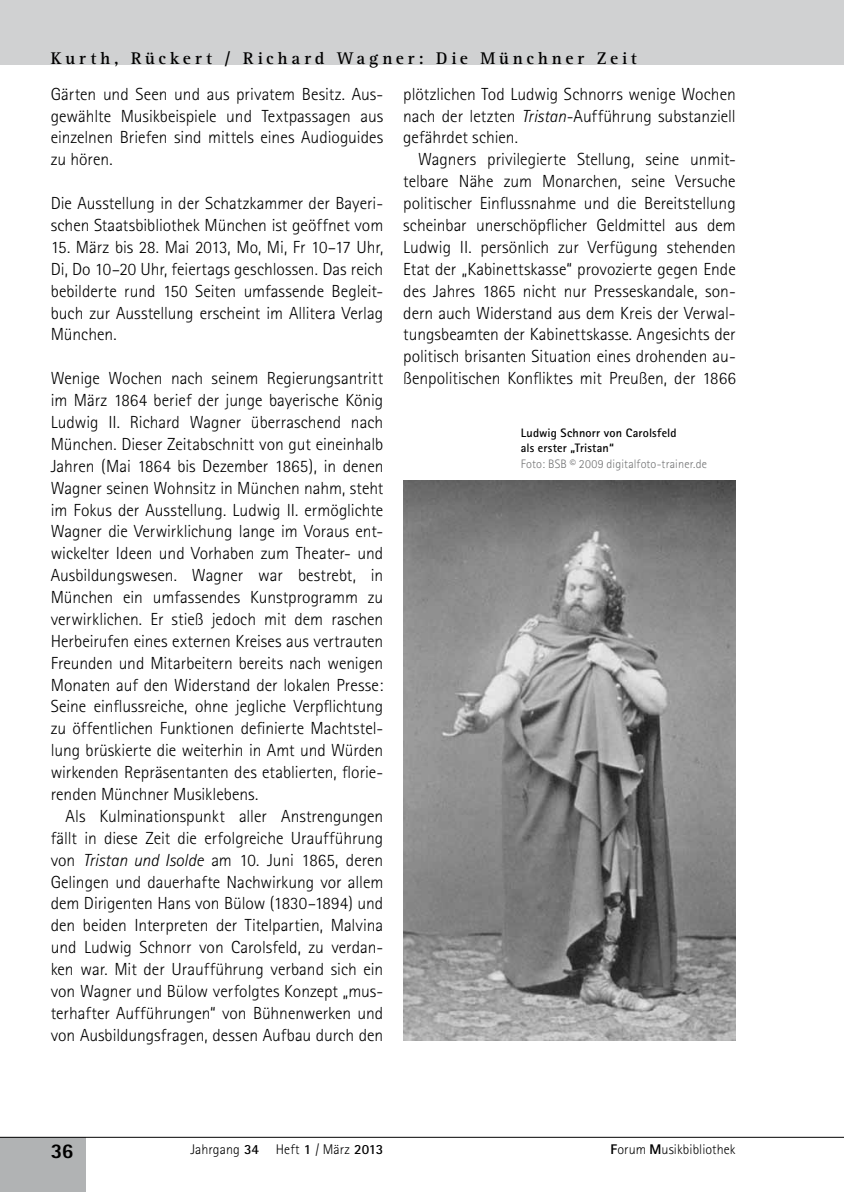
<style>
.page{position:relative;width:844px;height:1192px;background:#fff}
.page>*{position:absolute;margin:0;border:0;box-sizing:border-box;transform-origin:0 0}
.t1{font:800 21px "Rotis Sans Serif";color:#000}
.t2{font:300 17.5px/21.9px "Rotis Sans Serif";color:#000;text-align:justify}
.t3{font:700 17.5px "Rotis Serif";letter-spacing:.22em;color:#000}
.t4{font:300 14px "Rotis Sans Serif";letter-spacing:.01em;color:#000}
.t5{font:700 12.25px/15.8px "Rotis Sans Serif";letter-spacing:.015em;color:#000}
.t6{font:300 12.25px "Rotis Sans Serif";letter-spacing:.01em;color:#707172}
.s1{font-style:italic}
.s2{font-weight:700}
.s3{font-weight:800}
</style>
<div class="page">
<div style="left:0;top:0;width:843px;height:64px;background:#d0d1d2"></div>
<div style="left:0;top:1137px;width:85px;height:54px;background:#b1b3b4"></div>
<hr style="left:0;top:1136px;width:843px;height:1px;background:#000">
<img style="left:403px;top:480px;width:332px;height:560px">
<p class="t3" style="left:51px;top:48px;width:587px">Kurth, Rückert / Richard Wagner: Die Münchner Zeit</p>
<p class="t2" style="left:403px;top:83px;width:334px">plötzlichen Tod Ludwig Schnorrs wenige Wochen nach der letzten <span class="s1">Tristan</span>-Aufführung substanziell gefährdet schien.</p>
<p class="t2" style="left:403px;top:148px;width:334px;text-indent:15px">Wagners privilegierte Stellung, seine unmit&shy;telbare Nähe zum Monarchen, seine Versuche politischer Einflussnahme und die Bereitstellung scheinbar unerschöpflicher Geldmittel aus dem Ludwig II. persönlich zur Verfügung stehenden Etat der „Kabinettskasse“ provozierte gegen Ende des Jahres 1865 nicht nur Presseskandale, son&shy;dern auch Widerstand aus dem Kreis der Verwal&shy;tungsbeamten der Kabinettskasse. Angesichts der politisch brisanten Situation eines drohenden au&shy;ßenpolitischen Konfliktes mit Preußen, der 1866</p>
<p class="t2" style="left:51px;top:83px;width:334px">Gärten und Seen und aus privatem Besitz. Aus&shy;gewählte Musikbeispiele und Textpassagen aus einzelnen Briefen sind mittels eines Audioguides zu hören.</p>
<p class="t2" style="left:51px;top:192px;width:334px">Die Ausstellung in der Schatzkammer der Bayeri&shy;schen Staatsbibliothek München ist geöffnet vom</p>
<p class="t2" style="left:51px;top:236px;width:334px">15. März bis 28. Mai 2013, Mo, Mi, Fr 10–17 Uhr, Di, Do 10–20 Uhr, feiertags geschlossen. Das reich bebilderte rund 150 Seiten umfassende Begleit&shy;buch zur Ausstellung erscheint im Allitera Verlag München.</p>
<p class="t2" style="left:51px;top:367px;width:334px">Wenige Wochen nach seinem Regierungsantritt im März 1864 berief der junge bayerische König Ludwig II. Richard Wagner überraschend nach München. Dieser Zeitabschnitt von gut eineinhalb Jahren (Mai 1864 bis Dezember 1865), in denen Wagner seinen Wohnsitz in München nahm, steht im Fokus der Ausstellung. Ludwig II. ermöglichte Wagner die Verwirklichung lange im Voraus ent&shy;wickelter Ideen und Vorhaben zum Theater- und Ausbildungswesen. Wagner war bestrebt, in München ein umfassendes Kunstprogramm zu verwirklichen. Er stieß jedoch mit dem raschen Herbeirufen eines externen Kreises aus vertrauten Freunden und Mitarbeitern bereits nach wenigen Monaten auf den Widerstand der lokalen Presse:<br>Seine einflussreiche, ohne jegliche Verpflichtung zu öffentlichen Funktionen definierte Machtstel&shy;lung brüskierte die weiterhin in Amt und Würden wirkenden Repräsentanten des etablierten, florie&shy;renden Münchner Musiklebens.</p>
<p class="t2" style="left:51px;top:805px;width:334px;text-indent:15px">Als Kulminationspunkt aller Anstrengungen fällt in diese Zeit die erfolgreiche Uraufführung von <span class="s1">Tristan und Isolde</span> am 10. Juni 1865, deren Gelingen und dauerhafte Nachwirkung vor allem dem Dirigenten Hans von Bülow (1830–1894) und den beiden Interpreten der Titelpartien, Malvina und Ludwig Schnorr von Carolsfeld, zu verdan&shy;ken war. Mit der Uraufführung verband sich ein von Wagner und Bülow verfolgtes Konzept „mus&shy;terhafter Aufführungen“ von Bühnenwerken und von Ausbildungsfragen, dessen Aufbau durch den</p>
<p class="t5" style="left:520px;top:424px;width:157px">Ludwig Schnorr von Carolsfeld als erster „Tristan“</p>
<p class="t6" style="left:520px;top:457px;width:188px">Foto: BSB © 2009 digitalfoto-trainer.de</p>
<p class="t1" style="left:51px;top:1137px;width:24px">36</p>
<p class="t4" style="left:190px;top:1140px;width:194px">Jahrgang <span class="s2">34</span> Heft <span class="s2">1</span> / März <span class="s2">2013</span></p>
<p class="t4" style="left:610px;top:1140px;width:127px"><span class="s3">F</span>orum <span class="s3">M</span>usikbibliothek</p>
</div>
